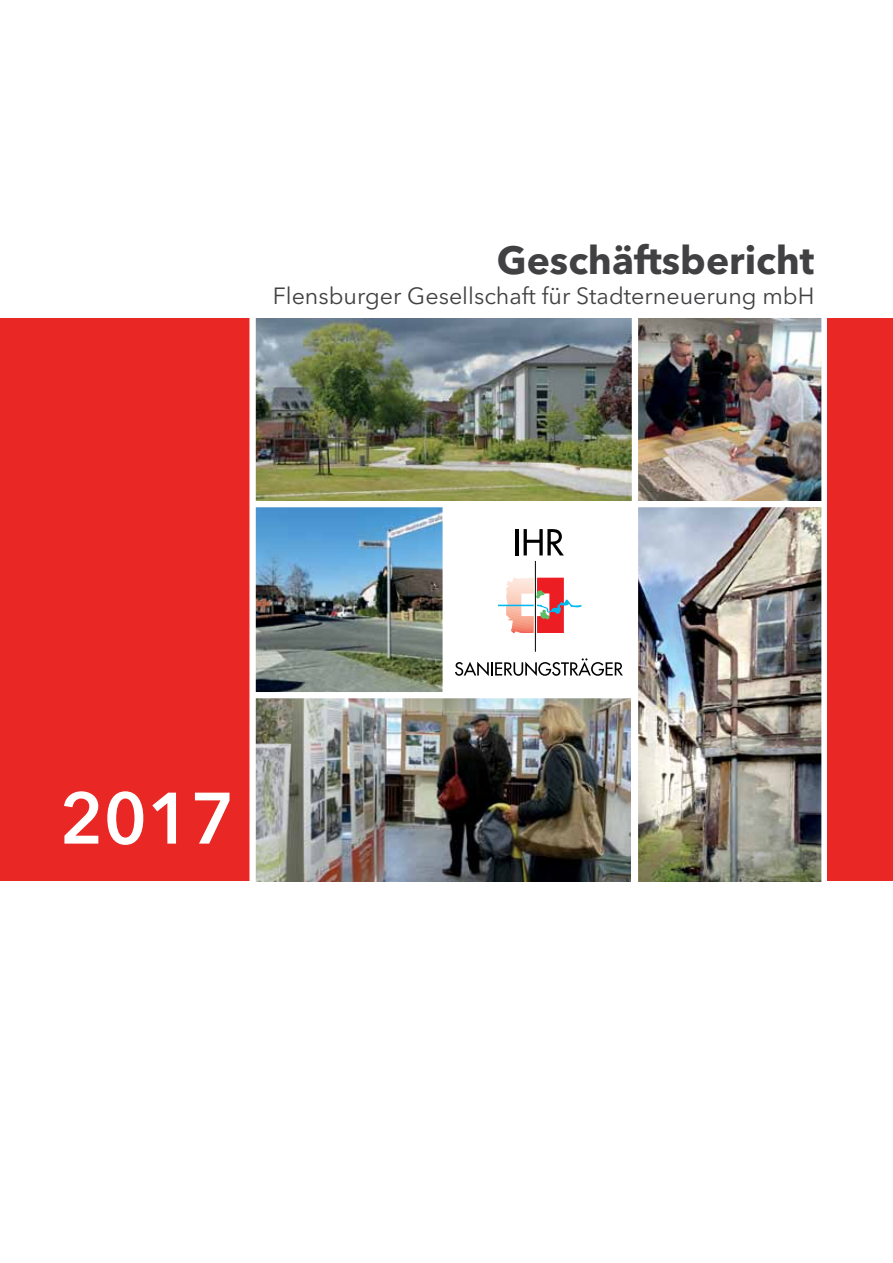
<style>
.page{position:relative;width:893px;height:1263px;background:#fff}
.page>*{position:absolute;margin:0;border:0;box-sizing:border-box;transform-origin:0 0}
.t1{font:600 72px "Avenir Next LT Pro";color:#fff}
.t2{font:700 39px "Avenir Next LT Pro";color:#414042}
.t3{font:23.25px "Avenir Next LT Pro";color:#414042}
</style>
<div class="page">
<img style="left:256px;top:319px;width:375px;height:182px">
<img style="left:256px;top:507px;width:187px;height:185px">
<img style="left:638px;top:319px;width:183px;height:182px">
<svg style="left:455px;top:658px;width:168px;height:18px"></svg>
<hr style="left:516px;top:529px;width:3px;height:26px;background:#000">
<svg style="left:524px;top:529px;width:40px;height:26px"></svg>
<hr style="left:535px;top:561px;width:1px;height:91px;background:#000">
<hr style="left:498px;top:605px;width:36px;height:1px;background:#00b9f1">
<svg style="left:506px;top:577px;width:76px;height:56px"></svg>
<img style="left:256px;top:698px;width:375px;height:183px">
<img style="left:638px;top:507px;width:183px;height:374px">
<div style="left:0;top:319px;width:249px;height:562px;background:#e92724"></div>
<div style="left:828px;top:319px;width:65px;height:562px;background:#e92724"></div>
<h2 class="t2" style="left:497px;top:236px;width:319px">Geschäftsbericht</h2>
<p class="t3" style="left:273px;top:282px;width:543px">Flensburger Gesellschaft für Stadterneuerung mbH</p>
<h1 class="t1" style="left:59px;top:775px;width:177px">2017</h1>
</div>
